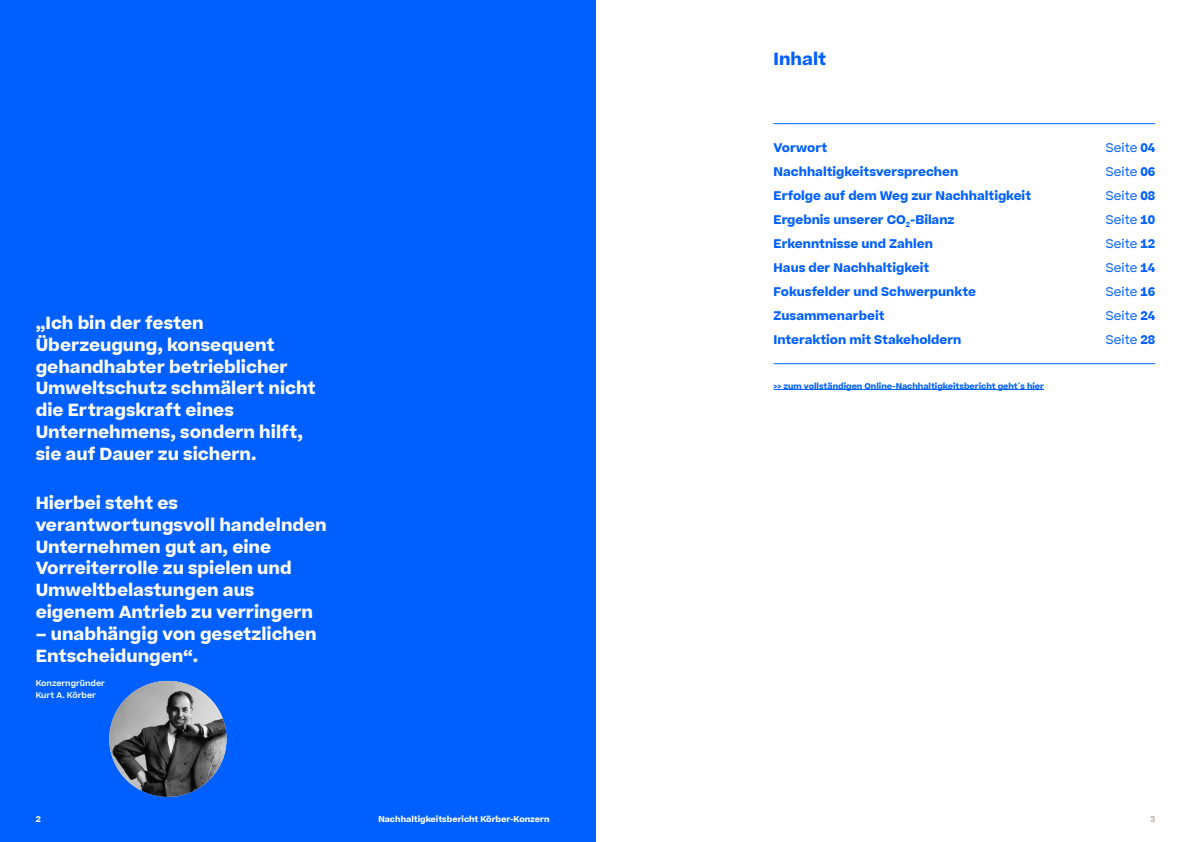
<style>
.page{position:relative;width:1191px;height:842px;background:#fff}
.page>*{position:absolute;margin:0;border:0;box-sizing:border-box;transform-origin:0 0}
.t1{font:700 16.8px/21.8px "Koerber";color:#fff}
.t2{font:700 16.8px "Koerber";color:#0060ff}
.t3{font:700 12px "Koerber";color:#0060ff}
.t4{font:12px "Koerber";letter-spacing:.005em;color:#0060ff}
.t5{font:700 8px "Koerber";color:#0060ff}
.t6{font:700 8px "Koerber";color:#fff}
.t7{font:600 8px/12px "Koerber";color:#fff}
.t8{font:700 8px "Koerber";color:#beb7b3}
.s1{font-weight:700}
</style>
<div class="page">
<div style="left:0;top:0;width:595px;height:842px;background:#0060ff"></div>
<hr style="left:773px;top:123px;width:382px;height:1px;background:#0060ff">
<hr style="left:773px;top:363px;width:382px;height:1px;background:#0060ff">
<hr style="left:773px;top:389px;width:271px;height:1px;background:#0060ff">
<img style="left:109px;top:681px;width:117px;height:116px">
<p class="t1" style="left:36px;top:312px;width:281px">„Ich bin der festen<br>Überzeugung, konsequent gehandhabter betrieblicher<br>Umweltschutz schmälert nicht die Ertragskraft eines<br>Unternehmens, sondern hilft, sie auf Dauer zu sichern.</p>
<p class="t1" style="left:36px;top:492px;width:292px">Hierbei steht es verantwortungsvoll handelnden<br>Unternehmen gut an, eine<br>Vorreiterrolle zu spielen und<br>Umweltbelastungen aus eigenem Antrieb zu verringern</p>
<p class="t1" style="left:36px;top:623px;width:282px">– unabhängig von gesetzlichen<br>Entscheidungen“.</p>
<p class="t7" style="left:36px;top:677px;width:71px">Konzerngründer<br>Kurt A. Körber</p>
<p class="t2" style="left:773px;top:47px;width:54px">Inhalt</p>
<p class="t3" style="left:773px;top:140px;width:55px">Vorwort</p>
<p class="t4" style="left:1105px;top:140px;width:51px">Seite <span class="s1">04</span></p>
<p class="t3" style="left:773px;top:164px;width:186px">Nachhaltigkeitsversprechen</p>
<p class="t4" style="left:1105px;top:164px;width:51px">Seite <span class="s1">06</span></p>
<p class="t3" style="left:773px;top:188px;width:259px">Erfolge auf dem Weg zur Nachhaltigkeit</p>
<p class="t4" style="left:1105px;top:188px;width:51px">Seite <span class="s1">08</span></p>
<p class="t3" style="left:773px;top:212px;width:183px">Ergebnis unserer CO<sub>2</sub>-Bilanz</p>
<p class="t4" style="left:1105px;top:212px;width:51px">Seite <span class="s1">10</span></p>
<p class="t3" style="left:773px;top:236px;width:161px">Erkenntnisse und Zahlen</p>
<p class="t4" style="left:1105px;top:236px;width:51px">Seite <span class="s1">12</span></p>
<p class="t3" style="left:773px;top:260px;width:157px">Haus der Nachhaltigkeit</p>
<p class="t4" style="left:1105px;top:260px;width:51px">Seite <span class="s1">14</span></p>
<p class="t3" style="left:773px;top:284px;width:204px">Fokusfelder und Schwerpunkte</p>
<p class="t4" style="left:1105px;top:284px;width:51px">Seite <span class="s1">16</span></p>
<p class="t3" style="left:773px;top:308px;width:112px">Zusammenarbeit</p>
<p class="t4" style="left:1105px;top:308px;width:51px">Seite <span class="s1">24</span></p>
<p class="t3" style="left:773px;top:332px;width:189px">Interaktion mit Stakeholdern</p>
<p class="t4" style="left:1105px;top:332px;width:51px">Seite <span class="s1">28</span></p>
<p class="t5" style="left:773px;top:380px;width:272px">&gt;&gt; zum vollständigen Online-Nachhaltigkeitsbericht geht`s hier</p>
<p class="t6" style="left:36px;top:814px;width:7px">2</p>
<p class="t6" style="left:378px;top:814px;width:173px">Nachhaltigkeitsbericht Körber-Konzern</p>
<p class="t8" style="left:1150px;top:814px;width:7px">3</p>
</div>
